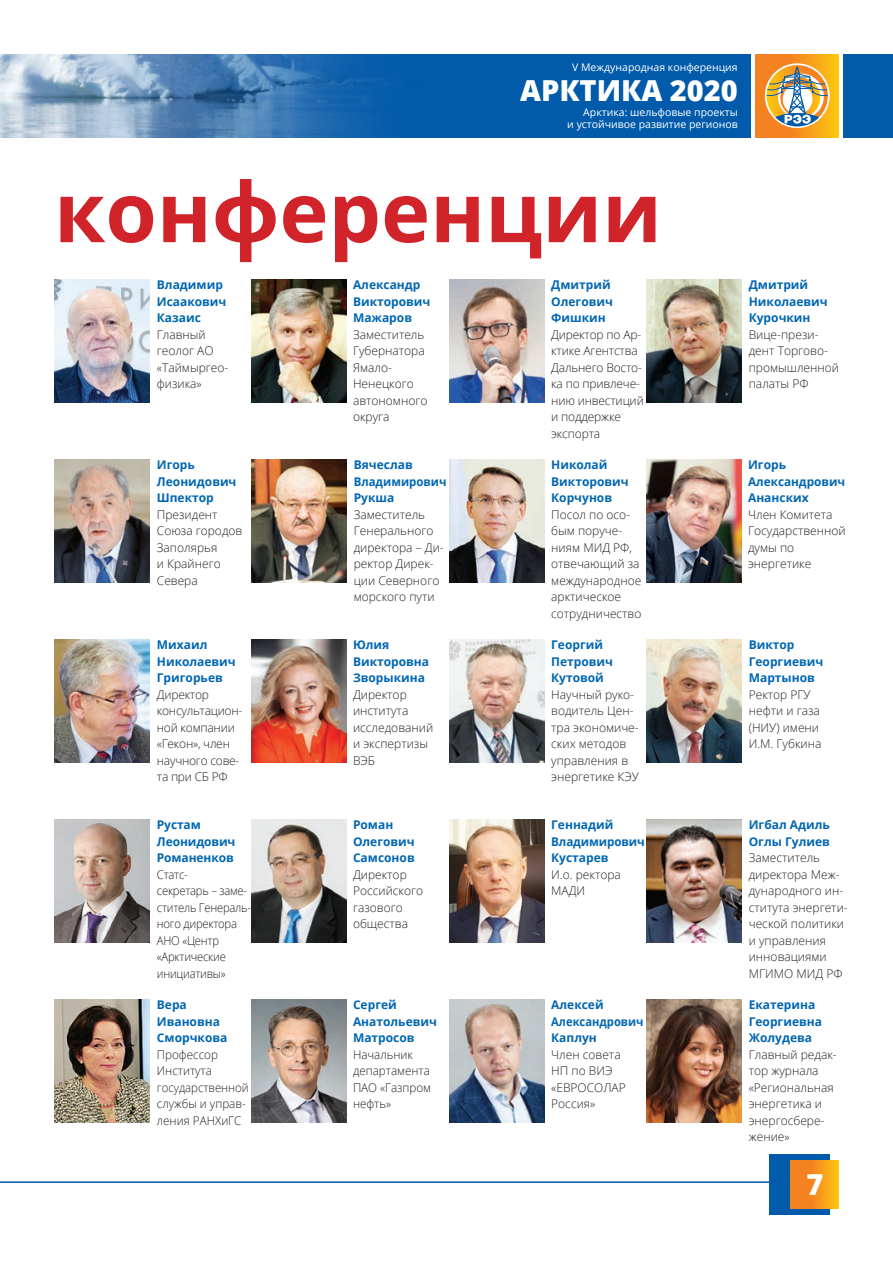
<style>
.page{position:relative;width:893px;height:1263px;background:#fff}
.page>*{position:absolute;margin:0;border:0;box-sizing:border-box;transform-origin:0 0}
.t1{font:700 83.1px "Open Sans";color:#d1232a}
.t2{font:800 28.95px "Open Sans";color:#fff}
.t3{font:300 12px/16.5px "Open Sans";color:#231f20}
.t4{font:700 12px/16.5px "Open Sans";color:#0166b3}
.t5{font:300 12px/16.5px "Open Sans";letter-spacing:-.02em;color:#231f20;scale:.94 1}
.t6{font:300 12px/16.5px "Open Sans";letter-spacing:-.02em;color:#231f20}
.t7{font:10.5px/12.6px "Open Sans";color:#fff;text-align:right}
</style>
<div class="page">
<img style="left:54px;top:820px;width:95px;height:123px">
<img style="left:252px;top:820px;width:95px;height:123px">
<img style="left:449px;top:820px;width:95px;height:123px">
<img style="left:647px;top:820px;width:95px;height:123px">
<img style="left:54px;top:1000px;width:95px;height:123px">
<img style="left:252px;top:1000px;width:95px;height:123px">
<img style="left:449px;top:1000px;width:95px;height:123px">
<img style="left:647px;top:1000px;width:95px;height:123px">
<img style="left:54px;top:640px;width:95px;height:123px">
<img style="left:252px;top:640px;width:95px;height:123px">
<img style="left:449px;top:640px;width:95px;height:123px">
<img style="left:647px;top:640px;width:95px;height:123px">
<img style="left:54px;top:460px;width:95px;height:123px">
<img style="left:647px;top:460px;width:95px;height:123px">
<img style="left:252px;top:460px;width:95px;height:123px">
<img style="left:449px;top:460px;width:95px;height:123px">
<img style="left:54px;top:280px;width:95px;height:123px">
<img style="left:252px;top:280px;width:95px;height:123px">
<img style="left:449px;top:280px;width:95px;height:123px">
<img style="left:647px;top:280px;width:95px;height:123px">
<hr style="left:0;top:1181px;width:787px;height:2px;background:#015aaa">
<div style="left:0;top:54px;width:750px;height:83px;background:#015aaa"></div>
<svg style="left:755px;top:54px;width:84px;height:83px;background:#f89a1a"></svg>
<div style="left:844px;top:54px;width:49px;height:83px;background:#015aaa"></div>
<div style="left:769px;top:1155px;width:61px;height:60px;background:#015aaa"></div>
<div style="left:765px;top:63px;width:65px;height:65px;border:3px solid #fff;border-radius:50%"></div>
<svg style="left:767px;top:65px;width:61px;height:61px"></svg>
<img style="left:0;top:54px;width:383px;height:83px">
<svg style="left:791px;top:1161px;width:48px;height:48px;background:#f7951b"></svg>
<p class="t7" style="left:572px;top:61px;width:167px">V Международная конференция</p>
<p class="t7" style="left:567px;top:105px;width:172px">Арктика: шельфовые проекты<br>и устойчивое развитие регионов</p>
<p class="t2" style="left:520px;top:68px;width:219px">АРКТИКА 2020</p>
<p class="t1" style="left:54px;top:153px;width:609px">конференции</p>
<p class="t4" style="left:157px;top:276px;width:71px">Владимир<br>Исаакович<br>Казаис</p>
<p class="t3" style="left:157px;top:326px;width:73px">Главный геолог АО «Таймыргео&shy;физика»</p>
<p class="t4" style="left:157px;top:456px;width:81px">Игорь<br>Леонидович<br>Шпектор</p>
<p class="t3" style="left:157px;top:506px;width:87px">Президент<br>Союза городов<br>Заполярья<br>и Крайнего<br>Севера</p>
<p class="t4" style="left:157px;top:636px;width:80px">Михаил<br>Николаевич<br>Григорьев</p>
<p class="t6" style="left:157px;top:686px;width:87px">Директор консультацион&shy;ной компании «Гекон», член научного сове&shy;та при СБ РФ</p>
<p class="t4" style="left:157px;top:816px;width:80px">Рустам<br>Леонидович<br>Романенков</p>
<p class="t5" style="left:157px;top:866px;width:102px">Статс-<br>секретарь – заме&shy;ститель Генераль&shy;ного директора<br>АНО «Центр «Арктические инициативы»</p>
<p class="t4" style="left:157px;top:996px;width:72px">Вера<br>Ивановна<br>Сморчкова</p>
<p class="t3" style="left:157px;top:1045px;width:93px">Профессор<br>Института государственной службы и управ&shy;ления РАНХиГС</p>
<p class="t4" style="left:353px;top:276px;width:79px">Александр<br>Викторович<br>Мажаров</p>
<p class="t3" style="left:353px;top:326px;width:76px">Заместитель<br>Губернатора<br>Ямало-<br>Ненецкого автономного округа</p>
<p class="t4" style="left:354px;top:456px;width:94px">Вячеслав<br>Владимирович<br>Рукша</p>
<p class="t3" style="left:354px;top:506px;width:92px">Заместитель<br>Генерального директора – Ди&shy;ректор Дирек&shy;ции Северного морского пути</p>
<p class="t4" style="left:353px;top:636px;width:78px">Юлия<br>Викторовна<br>Зворыкина</p>
<p class="t3" style="left:353px;top:686px;width:82px">Директор института исследований и экспертизы<br>ВЭБ</p>
<p class="t4" style="left:353px;top:816px;width:63px">Роман<br>Олегович<br>Самсонов</p>
<p class="t3" style="left:353px;top:866px;width:72px">Директор<br>Российского газового общества</p>
<p class="t4" style="left:353px;top:996px;width:85px">Сергей<br>Анатольевич<br>Матросов</p>
<p class="t3" style="left:353px;top:1045px;width:80px">Начальник департамента<br>ПАО «Газпром нефть»</p>
<p class="t4" style="left:551px;top:276px;width:63px">Дмитрий<br>Олегович<br>Фишкин</p>
<p class="t3" style="left:551px;top:326px;width:91px">Директор по Ар&shy;ктике Агентства</p>
<p class="t3" style="left:551px;top:359px;width:94px">Дальнего Восто&shy;ка по привлече&shy;нию инвестиций и поддержке</p>
<p class="t3" style="left:551px;top:425px;width:50px">экспорта</p>
<p class="t4" style="left:551px;top:456px;width:79px">Николай<br>Викторович<br>Корчунов</p>
<p class="t3" style="left:551px;top:506px;width:92px">Посол по осо&shy;бым поруче&shy;ниям МИД РФ, отвечающий за международное арктическое сотрудничество</p>
<p class="t4" style="left:551px;top:636px;width:63px">Георгий<br>Петрович<br>Кутовой</p>
<p class="t3" style="left:551px;top:686px;width:89px">Научный руко&shy;водитель Цен&shy;тра экономиче&shy;ских методов управления в энергетике КЭУ</p>
<p class="t4" style="left:551px;top:816px;width:95px">Геннадий<br>Владимирович<br>Кустарев</p>
<p class="t3" style="left:551px;top:866px;width:71px">И.о. ректора<br>МАДИ</p>
<p class="t4" style="left:551px;top:996px;width:94px">Алексей<br>Александрович<br>Каплун</p>
<p class="t3" style="left:551px;top:1045px;width:76px">Член совета<br>НП по ВИЭ «ЕВРОСОЛАР<br>Россия»</p>
<p class="t4" style="left:749px;top:276px;width:80px">Дмитрий<br>Николаевич<br>Курочкин</p>
<p class="t3" style="left:749px;top:326px;width:92px">Вице-прези&shy;дент Торгово&shy;промышленной палаты РФ</p>
<p class="t4" style="left:748px;top:456px;width:99px">Игорь<br>Александрович<br>Ананских</p>
<p class="t3" style="left:748px;top:506px;width:99px">Член Комитета<br>Государственной думы по энергетике</p>
<p class="t4" style="left:749px;top:636px;width:76px">Виктор<br>Георгиевич<br>Мартынов</p>
<p class="t3" style="left:749px;top:686px;width:74px">Ректор РГУ нефти и газа (НИУ) имени<br>И.М. Губкина</p>
<p class="t4" style="left:749px;top:816px;width:83px">Игбал Адиль<br>Оглы Гулиев</p>
<p class="t3" style="left:749px;top:849px;width:100px">Заместитель директора Меж&shy;дународного ин&shy;ститута энергети&shy;ческой политики и управления инновациями<br>МГИМО МИД РФ</p>
<p class="t4" style="left:749px;top:996px;width:75px">Екатерина<br>Георгиевна<br>Жолудева</p>
<p class="t3" style="left:749px;top:1045px;width:90px">Главный редак&shy;тор журнала «Региональная энергетика и энергосбере&shy;жение»</p>
<p class="t2" style="left:806px;top:1163px;width:18px">7</p>
</div>
